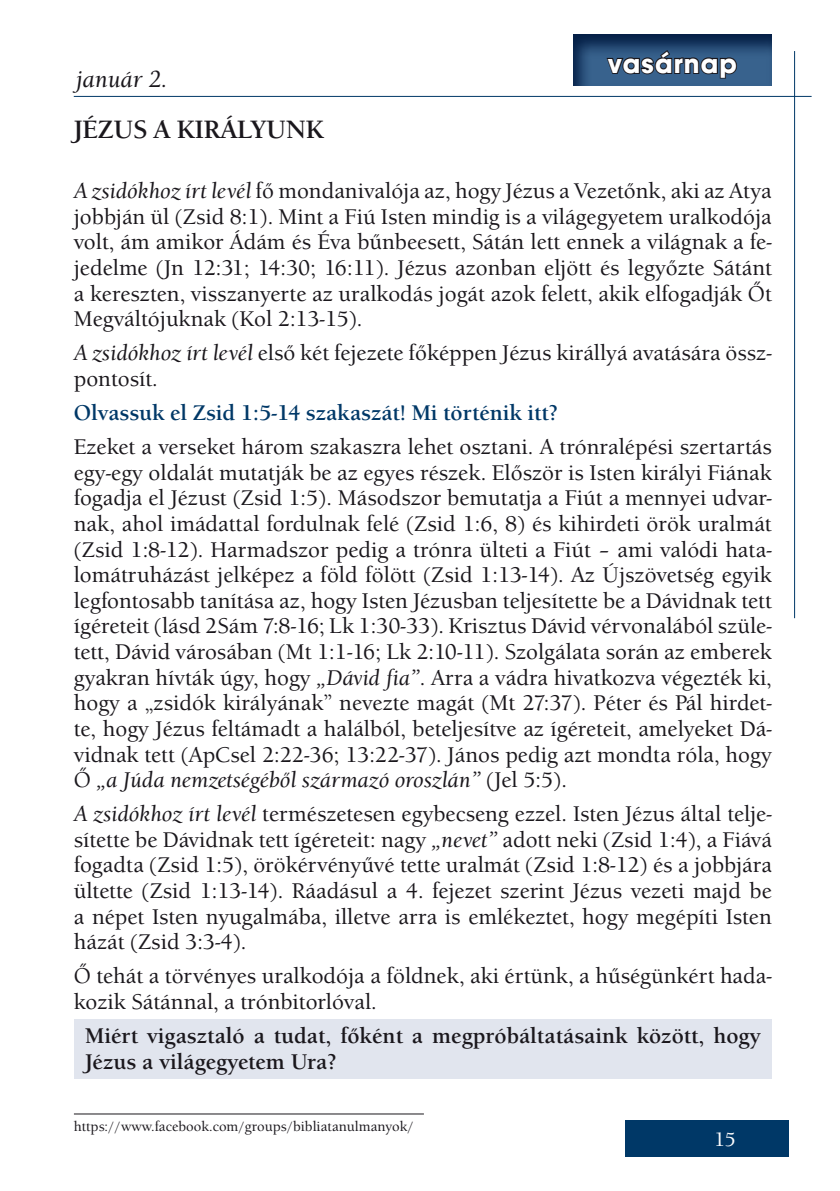
<style>
.page{position:relative;width:840px;height:1191px;background:#fff}
.page>*{position:absolute;margin:0;border:0;box-sizing:border-box;transform-origin:0 0}
.t1{font:700 28px "Avant Gar Got Itc TEE";letter-spacing:.04em;color:#fff}
.t2{font:700 26px "Berkeley Old Sty Itc TEE";color:#1a171c}
.t3{font:italic 500 24px "Berkeley Old Sty Itc TEE";color:#1a171c}
.t4{font:500 22px/25.6px "Berkeley Old Sty Itc TEE";color:#1a171c;text-align:justify}
.t5{font:700 22px/25.6px "Berkeley Old Sty Itc TEE";color:#1a171c}
.t6{font:700 22px "Berkeley Old Sty Itc TEE";color:#003867}
.t7{font:500 20px "Berkeley Old Sty Itc TEE";color:#fff}
.t8{font:500 14px "Berkeley Old Sty Itc TEE";color:#1a171c}
.s1{font-style:italic}
</style>
<div class="page">
<div style="left:624px;top:1120px;width:164px;height:37px;background:#003867"></div>
<hr style="left:74px;top:96px;width:737px;height:1px;background:#003867">
<hr style="left:793px;top:51px;width:1px;height:567px;background:#003867">
<div style="left:74px;top:1019px;width:697px;height:60px;background:#e1e5ee"></div>
<svg style="left:573px;top:34px;width:199px;height:52px;background:#224670"></svg>
<svg style="left:604px;top:49px;width:134px;height:31px;background:#2d4969"></svg>
<hr style="left:74px;top:1113px;width:349px;height:1px;background:#1a171c">
<p class="t3" style="left:76px;top:65px;width:93px">január 2.</p>
<p class="t1" style="left:608px;top:46px;width:130px">vasárnap</p>
<p class="t2" style="left:74px;top:115px;width:252px">JÉZUS A KIRÁLYUNK</p>
<p class="t4" style="left:74px;top:178px;width:699px"><span class="s1">A zsidókhoz írt levél</span> fő mondanivalója az, hogy Jézus a Vezetőnk, aki az Atya jobbján ül (Zsid 8:1). Mint a Fiú Isten mindig is a világegyetem uralkodója volt, ám amikor Ádám és Éva bűnbeesett, Sátán lett ennek a világnak a fe&shy;jedelme (Jn 12:31; 14:30; 16:11). Jézus azonban eljött és legyőzte Sátánt a kereszten, visszanyerte az uralkodás jogát azok felett, akik elfogadják Őt Megváltójuknak (Kol 2:13-15).</p>
<p class="t4" style="left:74px;top:340px;width:699px"><span class="s1">A zsidókhoz írt levél</span> első két fejezete főképpen Jézus királlyá avatására össz&shy;pontosít.</p>
<p class="t6" style="left:74px;top:400px;width:485px">Olvassuk el Zsid 1:5-14 szakaszát! Mi történik itt?</p>
<p class="t4" style="left:74px;top:434px;width:699px">Ezeket a verseket három szakaszra lehet osztani. A trónralépési szertartás egy-egy oldalát mutatják be az egyes részek. Először is Isten királyi Fiának fogadja el Jézust (Zsid 1:5). Másodszor bemutatja a Fiút a mennyei udvar&shy;nak, ahol imádattal fordulnak felé (Zsid 1:6, 8) és kihirdeti örök uralmát (Zsid 1:8-12). Harmadszor pedig a trónra ülteti a Fiút – ami valódi hata&shy;lomátruházást jelképez a föld fölött (Zsid 1:13-14). Az Újszövetség egyik legfontosabb tanítása az, hogy Isten Jézusban teljesítette be a Dávidnak tett ígéreteit (lásd 2Sám 7:8-16; Lk 1:30-33). Krisztus Dávid vérvonalából szüle&shy;tett, Dávid városában (Mt 1:1-16; Lk 2:10-11). Szolgálata során az emberek gyakran hívták úgy, hogy <span class="s1">„Dávid fia”</span>. Arra a vádra hivatkozva végezték ki, hogy a „zsidók királyának” nevezte magát (Mt 27:37). Péter és Pál hirdet&shy;te, hogy Jézus feltámadt a halálból, beteljesítve az ígéreteit, amelyeket Dá&shy;vidnak tett (ApCsel 2:22-36; 13:22-37). János pedig azt mondta róla, hogy Ő <span class="s1">„a Júda nemzetségéből származó oroszlán”</span> (Jel 5:5).</p>
<p class="t4" style="left:74px;top:801px;width:699px"><span class="s1">A zsidókhoz írt levél</span> természetesen egybecseng ezzel. Isten Jézus által telje&shy;sítette be Dávidnak tett ígéreteit: nagy <span class="s1">„nevet”</span> adott neki (Zsid 1:4), a Fiává fogadta (Zsid 1:5), örökérvényűvé tette uralmát (Zsid 1:8-12) és a jobbjára ültette (Zsid 1:13-14). Ráadásul a 4. fejezet szerint Jézus vezeti majd be a népet Isten nyugalmába, illetve arra is emlékeztet, hogy megépíti Isten házát (Zsid 3:3-4).</p>
<p class="t4" style="left:74px;top:963px;width:699px">Ő tehát a törvényes uralkodója a földnek, aki értünk, a hűségünkért hada&shy;kozik Sátánnal, a trónbitorlóval.</p>
<p class="t5" style="left:85px;top:1023px;width:676px">Miért vigasztaló a tudat, főként a megpróbáltatásaink között, hogy<br>Jézus a világegyetem Ura?</p>
<p class="t8" style="left:74px;top:1118px;width:341px">https://www.facebook.com/groups/bibliatanulmanyok/</p>
<p class="t7" style="left:713px;top:1128px;width:23px">15</p>
</div>
